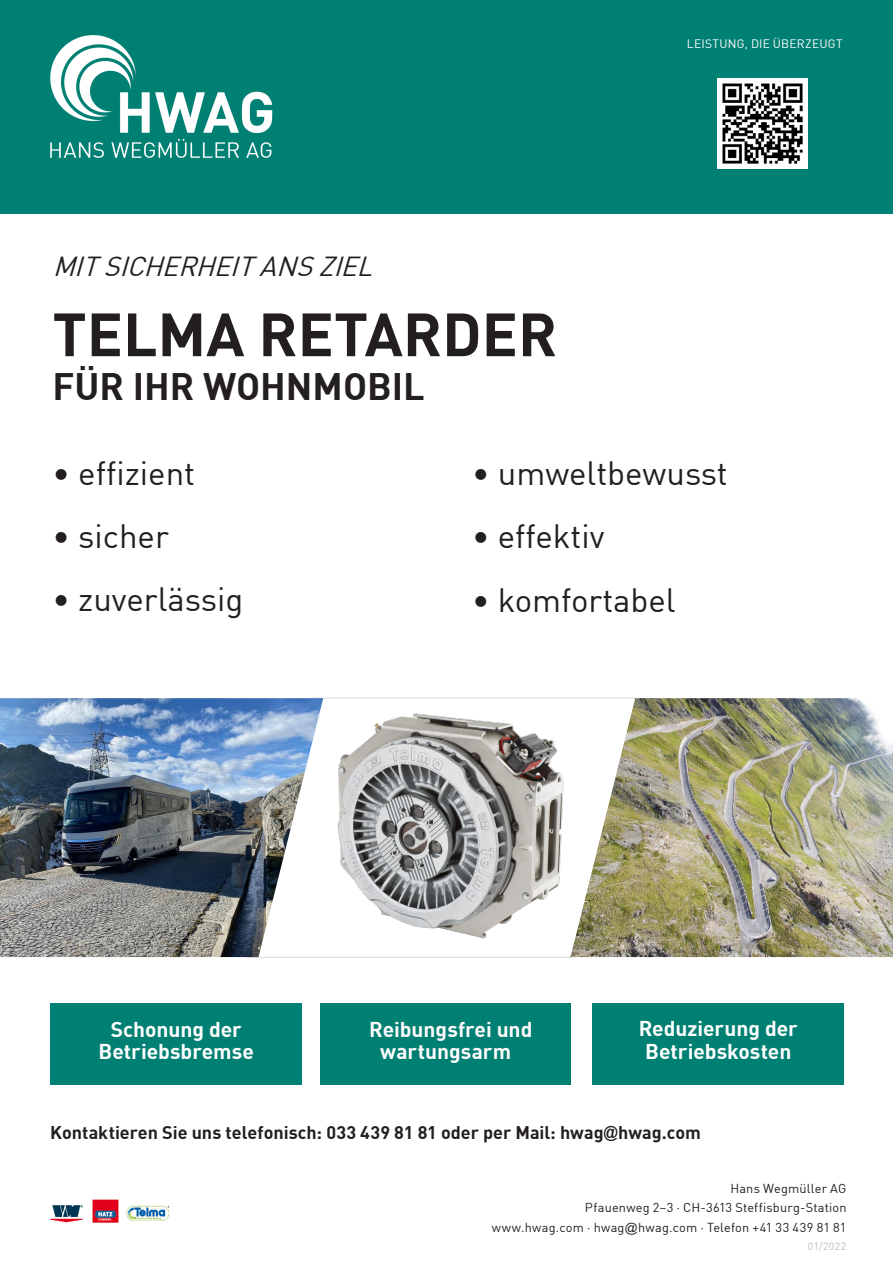
<style>
.page{position:relative;width:893px;height:1263px;background:#fff}
.page>*{position:absolute;margin:0;border:0;box-sizing:border-box;transform-origin:0 0}
.t1{font:700 60px "DIN";color:#231f20}
.t2{font:700 37.5px "DIN";color:#231f20}
.t3{font:33px "DIN";color:#231f20}
.grundtext{font:italic 27px "DIN";color:#231f20}
.grundtext_linien{font:700 21px "DIN";color:#fff}
.grundtext_linien-2{font:700 21px "DIN";color:#fffbfc}
.grundtext_linien-3{font:700 18px "DIN";color:#231f20}
.t4{font:12.75px/19.5px "DIN";letter-spacing:.015em;color:#231f20;text-align:right}
.t5{font:12px "DIN";letter-spacing:.02em;color:#fff}
.t6{font:10.5px "DIN";letter-spacing:.035em;color:#bebebe}
</style>
<div class="page">
<img style="left:50px;top:1199px;width:118px;height:23px">
<div style="left:0;top:0;width:893px;height:214px;background:#008073"></div>
<img style="left:50px;top:35px;width:223px;height:123px">
<img style="left:717px;top:78px;width:90px;height:90px">
<div style="left:321px;top:1003px;width:250px;height:81px;background:#008073"></div>
<div style="left:593px;top:1003px;width:251px;height:81px;background:#008073"></div>
<div style="left:51px;top:1003px;width:251px;height:81px;background:#008073"></div>
<svg style="left:323px;top:698px;width:247px;height:241px"></svg>
<img style="left:0;top:698px;width:323px;height:259px">
<img style="left:570px;top:698px;width:323px;height:259px">
<p class="grundtext" style="left:53px;top:250px;width:330px">MITSICHERHEITANSZIEL</p>
<p class="t1" style="left:52px;top:295px;width:506px">TELMA RETARDER</p>
<p class="t2" style="left:52px;top:362px;width:374px">FÜR IHR WOHNMOBIL</p>
<p class="t5" style="left:687px;top:36px;width:157px">LEISTUNG, DIE ÜBERZEUGT</p>
<p class="t3" style="left:52px;top:453px;width:144px">• effizient</p>
<p class="t3" style="left:52px;top:516px;width:118px">• sicher</p>
<p class="t3" style="left:52px;top:579px;width:192px">• zuverlässig</p>
<p class="t3" style="left:472px;top:452px;width:257px">• umweltbewusst</p>
<p class="t3" style="left:472px;top:515px;width:134px">• effektiv</p>
<p class="t3" style="left:472px;top:579px;width:205px">• komfortabel</p>
<p class="grundtext_linien" style="left:111px;top:1015px;width:133px">Schonung der</p>
<p class="grundtext_linien" style="left:99px;top:1038px;width:157px">Betriebsbremse</p>
<p class="grundtext_linien-2" style="left:369px;top:1015px;width:165px">Reibungsfrei und</p>
<p class="grundtext_linien-2" style="left:380px;top:1038px;width:132px">wartungsarm</p>
<p class="grundtext_linien" style="left:639px;top:1015px;width:161px">Reduzierung der</p>
<p class="grundtext_linien" style="left:645px;top:1037px;width:148px">Betriebskosten</p>
<p class="grundtext_linien-3" style="left:50px;top:1120px;width:652px">Kontaktieren Sie uns telefonisch: 033 439 81 81 oder per Mail: hwag@hwag.com</p>
<p class="t4" style="left:492px;top:1178px;width:356px">Hans Wegmüller AG<br>Pfauenweg 2–3 ∙ CH-3613 Steffisburg-Station www.hwag.com ∙ hwag@hwag.com ∙ Telefon +41 33 439 81 81</p>
<p class="t6" style="left:808px;top:1239px;width:40px">01/2022</p>
</div>
